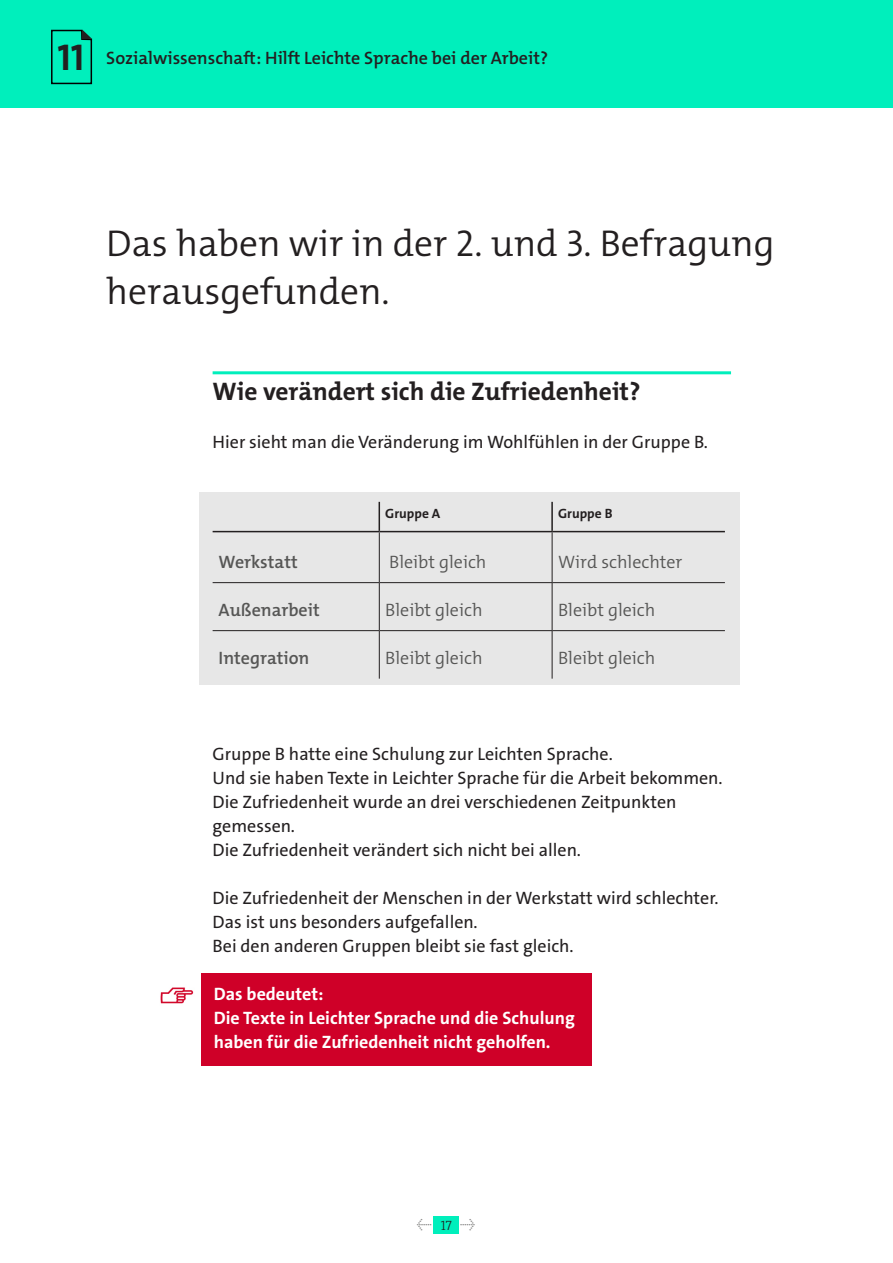
<style>
.page{position:relative;width:893px;height:1263px;background:#fff}
.page>*{position:absolute;margin:0;border:0;box-sizing:border-box;transform-origin:0 0}
.t1{font:300 37.5px/48px "The Mix Os F";color:#231f20}
.t2{font:700 25.5px "The Mix Os F";color:#231f20}
.t3{font:18px/24px "The Sans LP5 Plain";color:#231f20}
.t4{font:18px/24px "The Sans LP7 Bld";color:#fff}
.t5{font:300 18px "The Mix Os F";color:#565655}
.t6{font:600 18px "The Mix Os F";color:#231f20}
.t7{font:600 18px "The Mix Os F";color:#565655}
.t8{font:15px "The Mix Os F";color:#888887}
.t9{font:13.5px "The Sans LP7 Bld";color:#231f20}
.t10{font:13.5px "The Serif HP3 Lig";color:#231f20}
.s1{font-weight:700;font-size:37.5px}
</style>
<div class="page">
<div style="left:0;top:0;width:893px;height:107px;background:#00efbc"></div>
<svg style="left:51px;top:29px;width:42px;height:56px"></svg>
<div style="left:200px;top:493px;width:540px;height:192px;background:#e7e7e7"></div>
<hr style="left:213px;top:371px;width:518px;height:3px;background:#00efbc">
<hr style="left:213px;top:531px;width:166px;height:1px;background:#231f20">
<svg style="left:379px;top:502px;width:1px;height:29px"></svg>
<hr style="left:551px;top:502px;width:2px;height:29px;background:#231f20">
<hr style="left:379px;top:531px;width:173px;height:1px;background:#231f20">
<hr style="left:552px;top:531px;width:173px;height:1px;background:#231f20">
<hr style="left:379px;top:532px;width:1px;height:50px;background:#231f20">
<hr style="left:552px;top:532px;width:1px;height:50px;background:#231f20">
<hr style="left:213px;top:582px;width:166px;height:1px;background:#231f20">
<hr style="left:379px;top:582px;width:173px;height:1px;background:#231f20">
<hr style="left:379px;top:583px;width:1px;height:47px;background:#231f20">
<hr style="left:552px;top:582px;width:173px;height:1px;background:#231f20">
<hr style="left:552px;top:583px;width:1px;height:47px;background:#231f20">
<hr style="left:213px;top:630px;width:166px;height:1px;background:#231f20">
<hr style="left:379px;top:630px;width:173px;height:1px;background:#231f20">
<hr style="left:379px;top:631px;width:1px;height:48px;background:#231f20">
<hr style="left:552px;top:630px;width:173px;height:1px;background:#231f20">
<hr style="left:552px;top:631px;width:1px;height:48px;background:#231f20">
<div style="left:201px;top:973px;width:390px;height:93px;background:#cf0028"></div>
<div style="left:434px;top:1216px;width:25px;height:17px;background:#00efbc"></div>
<img style="left:160px;top:987px;width:34px;height:17px">
<p class="t6" style="left:57px;top:46px;width:492px"><span class="s1">11</span> Sozialwissenschaft: Hilft Leichte Sprache bei der Arbeit?</p>
<h1 class="t1" style="left:106px;top:219px;width:670px">Das haben wir in der 2. und 3. Befragung herausgefunden.</h1>
<h3 class="t2" style="left:213px;top:375px;width:430px">Wie verändert sich die Zufriedenheit?</h3>
<p class="t3" style="left:213px;top:430px;width:497px">Hier sieht man die Veränderung im Wohlfühlen in der Gruppe B.</p>
<p class="t7" style="left:219px;top:550px;width:81px">Werkstatt</p>
<p class="t9" style="left:385px;top:505px;width:57px">Gruppe A</p>
<p class="t9" style="left:558px;top:505px;width:56px">Gruppe B</p>
<p class="t5" style="left:389px;top:550px;width:99px">Bleibt gleich</p>
<p class="t5" style="left:558px;top:550px;width:126px">Wird schlechter</p>
<p class="t7" style="left:219px;top:598px;width:103px">Außenarbeit</p>
<p class="t5" style="left:385px;top:598px;width:99px">Bleibt gleich</p>
<p class="t5" style="left:558px;top:598px;width:99px">Bleibt gleich</p>
<p class="t7" style="left:219px;top:646px;width:92px">Integration</p>
<p class="t5" style="left:385px;top:646px;width:99px">Bleibt gleich</p>
<p class="t5" style="left:558px;top:646px;width:99px">Bleibt gleich</p>
<p class="t3" style="left:213px;top:742px;width:402px">Gruppe B hatte eine Schulung zur Leichten Sprache.</p>
<p class="t3" style="left:213px;top:766px;width:511px">Und sie haben Texte in Leichter Sprache für die Arbeit bekommen.</p>
<p class="t3" style="left:213px;top:790px;width:465px">Die Zufriedenheit wurde an drei verschiedenen Zeitpunkten gemessen.</p>
<p class="t3" style="left:213px;top:838px;width:370px">Die Zufriedenheit verändert sich nicht bei allen.</p>
<p class="t3" style="left:213px;top:886px;width:507px">Die Zufriedenheit der Menschen in der Werkstatt wird schlechter.</p>
<p class="t3" style="left:213px;top:910px;width:267px">Das ist uns besonders aufgefallen.</p>
<p class="t3" style="left:213px;top:934px;width:362px">Bei den anderen Gruppen bleibt sie fast gleich.</p>
<p class="t4" style="left:214px;top:982px;width:111px">Das bedeutet:</p>
<p class="t4" style="left:214px;top:1006px;width:363px">Die Texte in Leichter Sprache und die Schulung haben für die Zufriedenheit nicht geholfen.</p>
<p class="t8" style="left:417px;top:1214px;width:16px">←</p>
<p class="t8" style="left:460px;top:1214px;width:16px">→</p>
<p class="t10" style="left:441px;top:1217px;width:13px">17</p>
</div>
